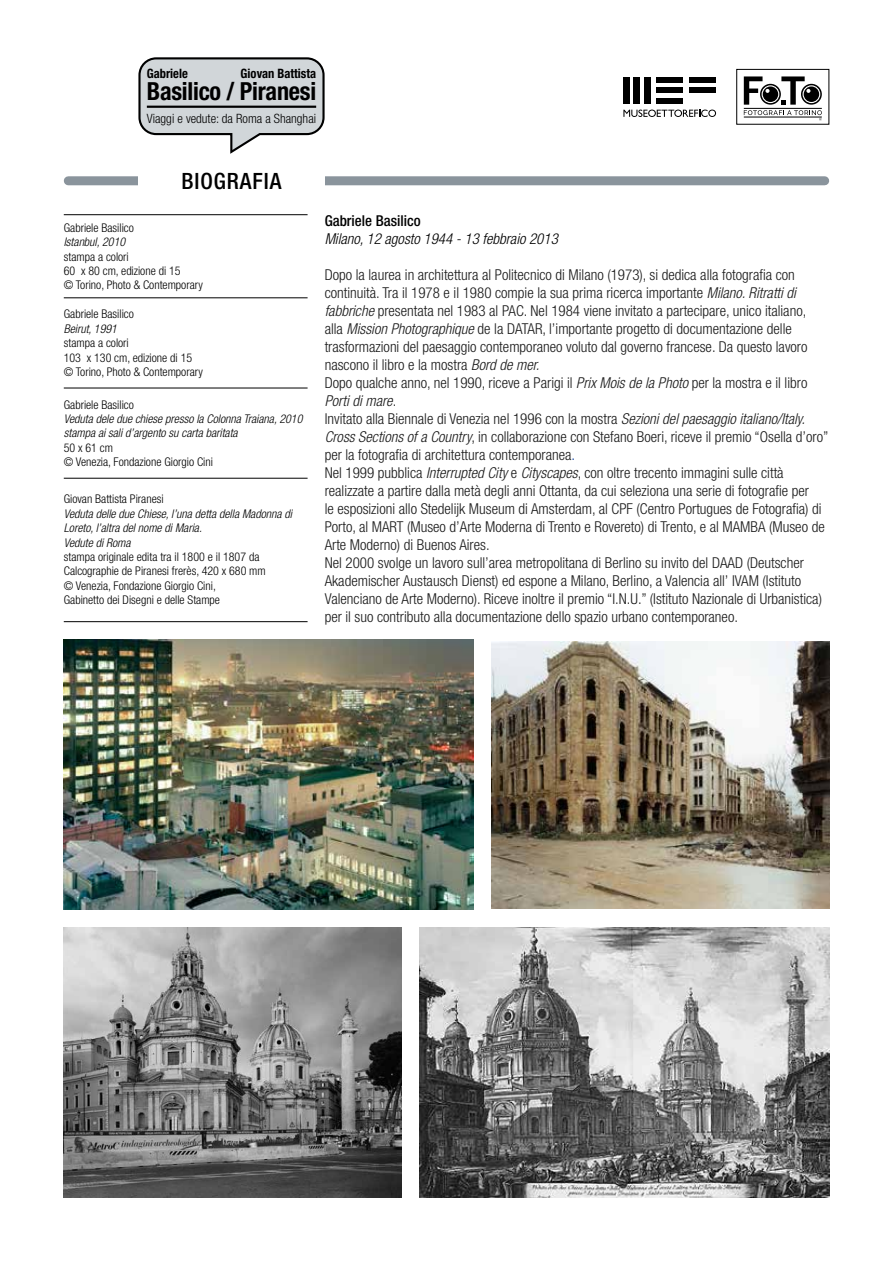
<style>
.page{position:relative;width:893px;height:1263px;background:#fff}
.page>*{position:absolute;margin:0;border:0;box-sizing:border-box;transform-origin:0 0}
.t1{font:700 condensed 24.9px "Helvetica Neue LT Std";letter-spacing:-.01em;color:#000}
.t2{font:500 condensed 22.5px "Helvetica Neue LT Std";letter-spacing:.04em;color:#000}
.t3{font:300 condensed 15px/18px "Helvetica Neue LT Std";color:#1a1a1a}
.t4{font:italic 300 condensed 15px "Helvetica Neue LT Std";color:#000}
.t5{font:500 condensed 15px "Helvetica Neue LT Std";color:#000}
.t6{font:300 condensed 12.9px "Helvetica Neue LT Std";color:#000}
.t7{font:700 condensed 12.9px "Helvetica Neue LT Std";color:#000}
.t8{font:300 condensed 12px/14.4px "Helvetica Neue LT Std";color:#000}
.t9{font:italic 300 condensed 12px/14.4px "Helvetica Neue LT Std";color:#000}
.s1{font-style:italic}
.s2{color:#00389c}
</style>
<div class="page">
<div style="left:68px;top:176px;width:757px;height:9px;background:#8a949c"></div>
<div style="left:138px;top:154px;width:187px;height:54px;background:#fff"></div>
<img style="left:491px;top:642px;width:338px;height:266px">
<img style="left:419px;top:928px;width:410px;height:270px">
<img style="left:64px;top:640px;width:410px;height:270px">
<img style="left:64px;top:928px;width:338px;height:270px">
<hr style="left:64px;top:214px;width:244px;height:1px;background:#000">
<hr style="left:64px;top:298px;width:244px;height:1px;background:#000">
<hr style="left:64px;top:388px;width:244px;height:1px;background:#000">
<hr style="left:64px;top:478px;width:244px;height:1px;background:#000">
<hr style="left:64px;top:621px;width:244px;height:1px;background:#000">
<svg style="left:138px;top:57px;width:187px;height:97px"></svg>
<hr style="left:147px;top:106px;width:169px;height:2px;background:#000">
<svg style="left:623px;top:110px;width:93px;height:7px"></svg>
<div style="left:623px;top:77px;width:6px;height:27px;background:#000"></div>
<div style="left:634px;top:77px;width:6px;height:27px;background:#000"></div>
<div style="left:644px;top:77px;width:6px;height:27px;background:#000"></div>
<div style="left:656px;top:77px;width:27px;height:5px;background:#000"></div>
<div style="left:656px;top:87px;width:27px;height:6px;background:#000"></div>
<div style="left:656px;top:98px;width:27px;height:6px;background:#000"></div>
<div style="left:689px;top:77px;width:27px;height:5px;background:#000"></div>
<div style="left:689px;top:87px;width:27px;height:6px;background:#000"></div>
<div style="left:736px;top:69px;width:93px;height:56px;border:1px solid #000"></div>
<svg style="left:744px;top:76px;width:78px;height:45px"></svg>
<p class="t7" style="left:147px;top:65px;width:43px">Gabriele</p>
<p class="t7" style="left:241px;top:65px;width:77px">Giovan Battista</p>
<p class="t6" style="left:147px;top:111px;width:171px">Viaggi e vedute: da Roma a Shanghai</p>
<h1 class="t1" style="left:147px;top:76px;width:171px">Basilico / Piranesi</h1>
<h2 class="t2" style="left:182px;top:167px;width:101px">BIOGRAFIA</h2>
<p class="t8" style="left:64px;top:220px;width:72px">Gabriele Basilico</p>
<p class="t9" style="left:64px;top:235px;width:63px">Istanbul, 2010</p>
<p class="t8" style="left:64px;top:249px;width:141px">stampa a colori<br>60 x 80 cm, edizione di 15<br>© Torino, Photo &amp; Contemporary</p>
<p class="t8" style="left:64px;top:307px;width:72px">Gabriele Basilico</p>
<p class="t9" style="left:64px;top:322px;width:55px">Beirut, 1991</p>
<p class="t8" style="left:64px;top:336px;width:141px">stampa a colori<br>103 x 130 cm, edizione di 15 © Torino, Photo &amp; Contemporary</p>
<p class="t8" style="left:64px;top:397px;width:72px">Gabriele Basilico</p>
<p class="t9" style="left:64px;top:412px;width:240px">Veduta dele due chiese presso la Colonna Traiana, 2010 stampa ai sali d’argento su carta baritata</p>
<p class="t8" style="left:64px;top:440px;width:151px">50 x 61 cm<br>© Venezia, Fondazione Giorgio Cini</p>
<p class="t8" style="left:64px;top:492px;width:101px">Giovan Battista Piranesi</p>
<p class="t9" style="left:64px;top:507px;width:230px">Veduta delle due Chiese, l’una detta della Madonna di<br>Loreto, l’altra del nome di Maria.<br>Vedute di Roma</p>
<p class="t8" style="left:64px;top:549px;width:203px">stampa originale edita tra il 1800 e il 1807 da Calcographie de Piranesi frerès, 420 x 680 mm © Venezia, Fondazione Giorgio Cini,<br>Gabinetto dei Disegni e delle Stampe</p>
<p class="t5" style="left:325px;top:212px;width:98px">Gabriele Basilico</p>
<p class="t4" style="left:325px;top:230px;width:235px">Milano, 12 agosto 1944 - 13 febbraio 2013</p>
<p class="t3" style="left:325px;top:265px;width:505px">Dopo la laurea in architettura al Politecnico di Milano (1973), si dedica alla fotografia con continuità. Tra il 1978 e il 1980 compie la sua prima ricerca importante <span class="s1">Milano. Ritratti di fabbriche</span> presentata nel 1983 al PAC. Nel 1984 viene invitato a partecipare, unico italiano,<br>alla <span class="s1">Mission Photographique</span> de la DATAR, l’importante progetto di documentazione delle trasformazioni del paesaggio contemporaneo voluto dal governo francese. Da questo lavoro nascono il libro e la mostra <span class="s1">Bord de mer.<br></span>Dopo qualche anno, nel 1990, riceve a Parigi il <span class="s1">Prix Mois de la Photo</span> per la mostra e il libro <span class="s1">Porti di mare</span>.<br>Invitato alla Biennale di Venezia nel 1996 con la mostra <span class="s1">Sezioni del paesaggio italiano/Italy.<br>Cross Sections of a Country</span>, in collaborazione con Stefano Boeri, riceve il premio “Osella d’oro” per la fotografia di architettura contemporanea<span class="s2">.<br></span>Nel 1999 pubblica <span class="s1">Interrupted City</span> e <span class="s1">Cityscapes</span>, con oltre trecento immagini sulle città realizzate a partire dalla metà degli anni Ottanta, da cui seleziona una serie di fotografie per<br>le esposizioni allo Stedelijk Museum di Amsterdam, al CPF (Centro Portugues de Fotografia) di Porto, al MART (Museo d’Arte Moderna di Trento e Rovereto) di Trento, e al MAMBA (Museo de Arte Moderno) di Buenos Aires.<br>Nel 2000 svolge un lavoro sull’area metropolitana di Berlino su invito del DAAD (Deutscher Akademischer Austausch Dienst) ed espone a Milano, Berlino, a Valencia all’ IVAM (Istituto Valenciano de Arte Moderno). Riceve inoltre il premio “I.N.U.” (Istituto Nazionale di Urbanistica) per il suo contributo alla documentazione dello spazio urbano contemporaneo.</p>
</div>
